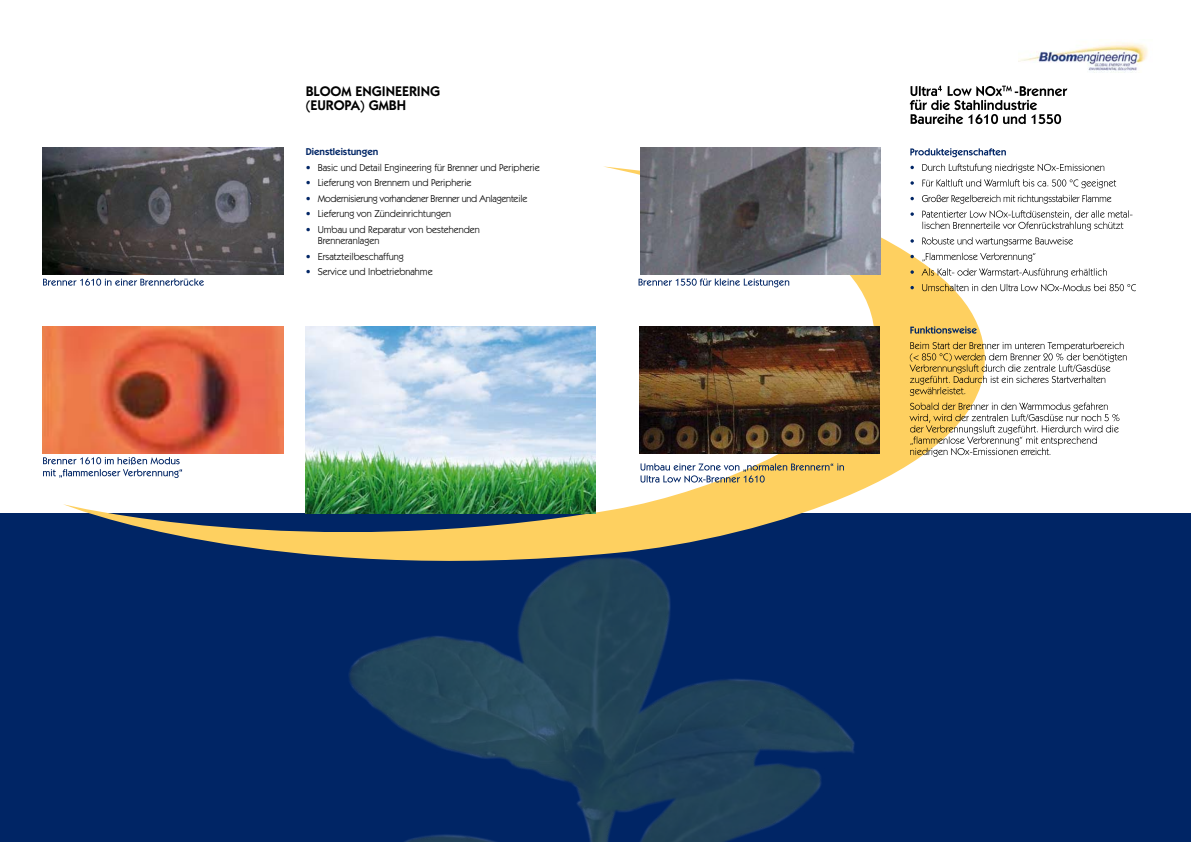
<style>
.page{position:relative;width:1191px;height:842px;background:#fff}
.page>*{position:absolute;margin:0;border:0;box-sizing:border-box;transform-origin:0 0}
.t1{font:600 14px/14px "Itc Kabel";color:#000}
.t2{font:10px/11.3px "Itc Kabel";color:#000}
.t3{font:10px "Itc Kabel";letter-spacing:-.02em;color:#000}
.t4{font:600 10px "Itc Kabel";color:#002565}
.s1{color:#002565}
</style>
<div class="page">
<div style="left:0;top:513px;width:1191px;height:329px;background:#002565"></div>
<svg style="left:63px;top:167px;width:928px;height:390px"></svg>
<img style="left:1018px;top:42px;width:130px;height:31px">
<img style="left:335px;top:548px;width:606px;height:294px">
<img style="left:43px;top:147px;width:240px;height:128px">
<img style="left:640px;top:147px;width:240px;height:128px">
<img style="left:306px;top:326px;width:289px;height:188px">
<img style="left:43px;top:326px;width:240px;height:128px">
<img style="left:640px;top:326px;width:239px;height:128px">
<svg style="left:909px;top:86px;width:158px;height:38px"></svg>
<svg style="left:910px;top:148px;width:96px;height:9px"></svg>
<svg style="left:910px;top:166px;width:4px;height:3px"></svg>
<svg style="left:922px;top:164px;width:182px;height:9px"></svg>
<svg style="left:910px;top:181px;width:4px;height:4px"></svg>
<svg style="left:922px;top:179px;width:194px;height:9px"></svg>
<svg style="left:910px;top:197px;width:4px;height:3px"></svg>
<svg style="left:922px;top:195px;width:189px;height:9px"></svg>
<svg style="left:910px;top:212px;width:4px;height:4px"></svg>
<svg style="left:922px;top:210px;width:210px;height:21px"></svg>
<svg style="left:910px;top:239px;width:4px;height:4px"></svg>
<svg style="left:922px;top:237px;width:151px;height:9px"></svg>
<svg style="left:910px;top:255px;width:4px;height:3px"></svg>
<svg style="left:922px;top:253px;width:113px;height:9px"></svg>
<svg style="left:910px;top:270px;width:4px;height:4px"></svg>
<svg style="left:921px;top:268px;width:186px;height:9px"></svg>
<svg style="left:910px;top:286px;width:4px;height:3px"></svg>
<svg style="left:922px;top:284px;width:213px;height:7px"></svg>
<svg style="left:910px;top:326px;width:66px;height:8px"></svg>
<svg style="left:909px;top:342px;width:217px;height:54px"></svg>
<svg style="left:909px;top:402px;width:210px;height:55px"></svg>
<svg style="left:43px;top:278px;width:161px;height:8px"></svg>
<svg style="left:638px;top:278px;width:151px;height:9px"></svg>
<svg style="left:43px;top:457px;width:139px;height:21px"></svg>
<svg style="left:640px;top:463px;width:204px;height:20px"></svg>
<h1 class="t1" style="left:306px;top:84px;width:136px">BLOOM ENGINEERING (EUROPA) GMBH</h1>
<p class="t4" style="left:306px;top:146px;width:74px">Dienstleistungen</p>
<p class="t2" style="left:306px;top:161px;width:235px"><span class="s1">•</span> Basic und Detail Engineering für Brenner und Peripherie</p>
<p class="t2" style="left:306px;top:177px;width:167px"><span class="s1">•</span> Lieferung von Brennern und Peripherie</p>
<p class="t3" style="left:306px;top:193px;width:223px"><span class="s1">•</span> Modernisierung vorhandener Brenner und Anlagenteile</p>
<p class="t2" style="left:306px;top:208px;width:147px"><span class="s1">•</span> Lieferung von Zündeinrichtungen</p>
<p class="t2" style="left:318px;top:224px;width:164px;text-indent:-12px"><span class="s1">•</span> Umbau und Reparatur von bestehenden<br>Brenneranlagen</p>
<p class="t2" style="left:306px;top:250px;width:100px"><span class="s1">•</span> Ersatzteilbeschaffung</p>
<p class="t2" style="left:306px;top:266px;width:128px"><span class="s1">•</span> Service und Inbetriebnahme</p>
</div>
